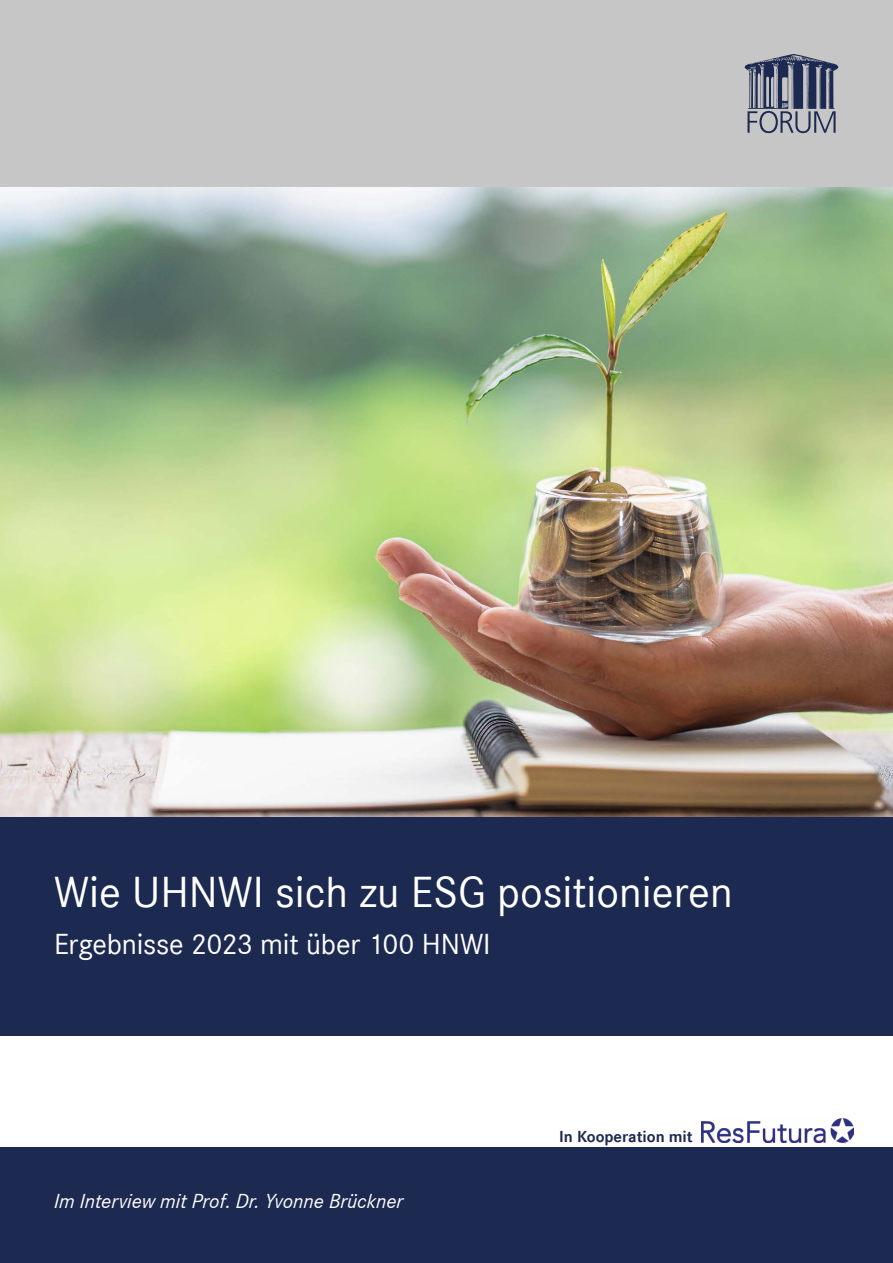
<style>
.page{position:relative;width:893px;height:1263px;background:#fff}
.page>*{position:absolute;margin:0;border:0;box-sizing:border-box;transform-origin:0 0}
.t1{font:45px "Corporate S";color:#fff}
.t2{font:30px "Corporate S";letter-spacing:-.01em;color:#fff}
.t3{font:italic 21px "Corporate S";color:#fff}
.t4{font:700 16.5px "Corporate S";color:#1c2950}
</style>
<div class="page">
<div style="left:0;top:0;width:893px;height:196px;background:#c6c6c6"></div>
<svg style="left:745px;top:54px;width:93px;height:79px"></svg>
<div style="left:0;top:812px;width:893px;height:451px;background:#1c2950"></div>
<img style="left:0;top:187px;width:893px;height:629px">
<div style="left:0;top:1036px;width:893px;height:111px;background:#fff"></div>
<img style="left:701px;top:1118px;width:152px;height:24px">
<h1 class="t1" style="left:54px;top:866px;width:680px">Wie UHNWI sich zu ESG positionieren</h1>
<h2 class="t2" style="left:54px;top:926px;width:438px">Ergebnisse 2023 mit über 100 HNWI</h2>
<p class="t3" style="left:54px;top:1189px;width:351px">Im Interview mit Prof. Dr. Yvonne Brückner</p>
<p class="t4" style="left:559px;top:1127px;width:135px">In Kooperation mit</p>
</div>
